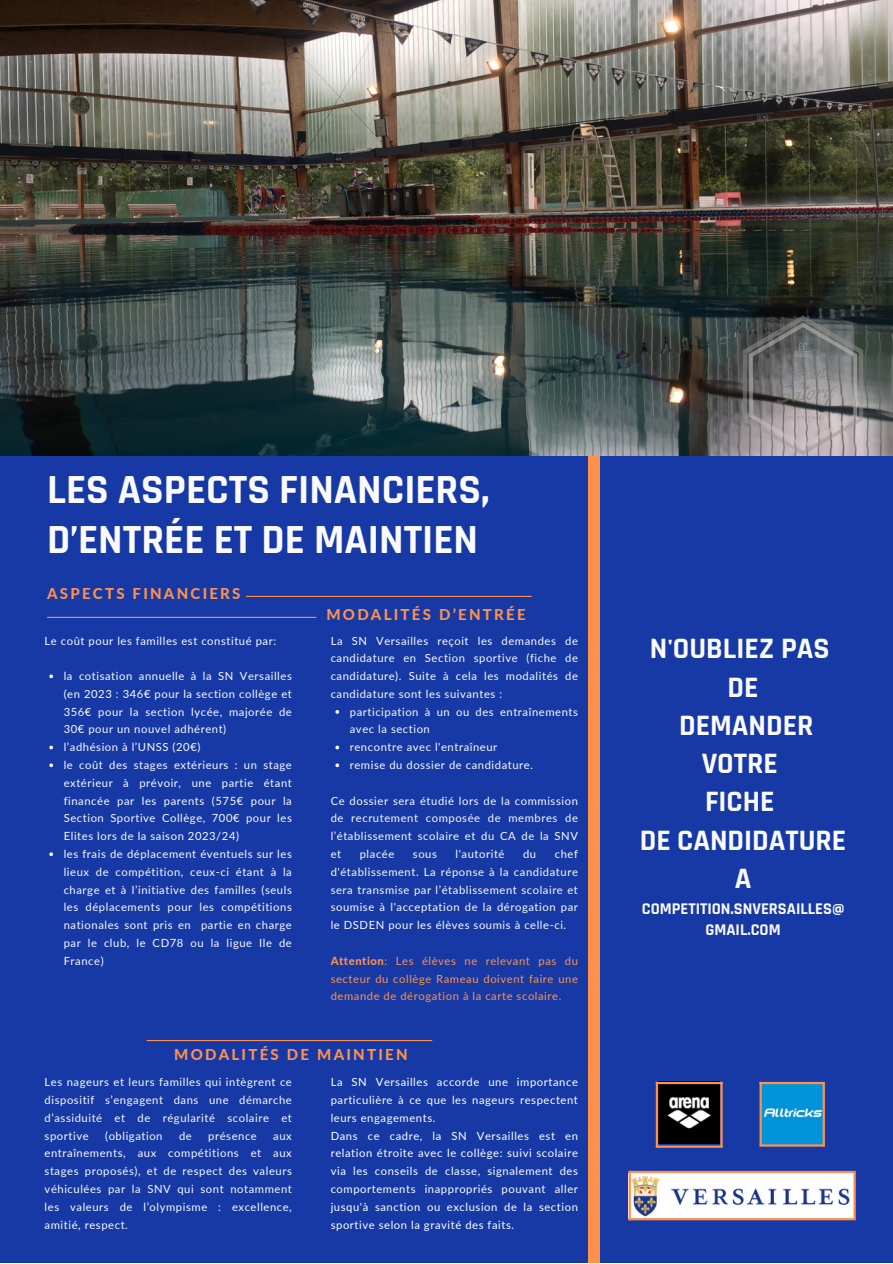
<style>
.page{position:relative;width:893px;height:1264px;background:#fff}
.page>*{position:absolute;margin:0;border:0;box-sizing:border-box;transform-origin:0 0}
.t1{font:700 42px/49.5px "Rajdhani";color:#fafafa}
.t2{font:700 30px/38.2px "Rajdhani";color:#fafafa;text-align:center}
.t3{font:700 16.5px/21.3px "Rajdhani";color:#fafafa;text-align:center}
.t4{font:800 15px "Lato";letter-spacing:.15em;color:#ff914d}
.t5{font:11.25px/17.9px "Lato";letter-spacing:.05em;color:#fafafa;text-align:justify}
.t6{font:11.25px/17.9px "Lato";letter-spacing:.05em;color:#fff;text-align:justify}
.t7{font:11.25px/17.9px "Lato";letter-spacing:.05em;color:#ff914d;text-align:justify}
.s1{font-weight:800}
</style>
<div class="page">
<div style="left:0;top:0;width:892px;height:1262px;background:#1639a6"></div>
<div style="left:588px;top:0;width:11px;height:1262px;background:#ff914d"></div>
<img style="left:0;top:0;width:892px;height:455px">
<svg style="left:49px;top:674px;width:4px;height:4px"></svg>
<svg style="left:49px;top:745px;width:4px;height:4px"></svg>
<svg style="left:49px;top:763px;width:4px;height:4px"></svg>
<svg style="left:49px;top:852px;width:4px;height:4px"></svg>
<svg style="left:335px;top:710px;width:4px;height:3px"></svg>
<svg style="left:335px;top:745px;width:4px;height:4px"></svg>
<svg style="left:335px;top:763px;width:4px;height:4px"></svg>
<img style="left:716px;top:299px;width:173px;height:157px">
<img style="left:658px;top:1084px;width:61px;height:59px">
<img style="left:630px;top:1173px;width:223px;height:44px">
<img style="left:761px;top:1084px;width:61px;height:60px">
<hr style="left:147px;top:1039px;width:285px;height:2px;background:#ff914d">
<hr style="left:47px;top:617px;width:269px;height:1px;background:#ff914d">
<hr style="left:246px;top:596px;width:285px;height:1px;background:#ff914d">
<hr style="left:655px;top:1081px;width:67px;height:3px;background:#ff914d">
<hr style="left:720px;top:1081px;width:2px;height:66px;background:#ff914d">
<hr style="left:655px;top:1081px;width:3px;height:66px;background:#ff914d">
<hr style="left:655px;top:1145px;width:67px;height:2px;background:#ff914d">
<hr style="left:759px;top:1081px;width:65px;height:3px;background:#ff914d">
<hr style="left:759px;top:1144px;width:65px;height:2px;background:#ff914d">
<hr style="left:822px;top:1081px;width:2px;height:65px;background:#ff914d">
<hr style="left:759px;top:1081px;width:2px;height:64px;background:#ff914d">
<hr style="left:628px;top:1170px;width:225px;height:3px;background:#ff914d">
<hr style="left:628px;top:1217px;width:225px;height:3px;background:#ff914d">
<hr style="left:853px;top:1170px;width:2px;height:50px;background:#ff914d">
<hr style="left:628px;top:1170px;width:2px;height:50px;background:#ff914d">
<p class="t1" style="left:47px;top:466px;width:444px">LES ASPECTS FINANCIERS,<br>D’ENTRÉE ET DE MAINTIEN</p>
<p class="t4" style="left:47px;top:584px;width:195px">ASPECTS FINANCIERS</p>
<p class="t5" style="left:45px;top:631px;width:233px">Le coût pour les familles est constitué par:</p>
<p class="t5" style="left:64px;top:666px;width:230px">la cotisation annuelle à la SN Versailles (en 2023 : 346€ pour la section collège et 356€ pour la section lycée, majorée de 30€ pour un nouvel adhérent)</p>
<p class="t5" style="left:64px;top:738px;width:138px">l’adhésion à l’UNSS (20€)</p>
<p class="t5" style="left:64px;top:755px;width:230px">le coût des stages extérieurs : un stage extérieur à prévoir, une partie étant financée par les parents (575€ pour la Section Sportive Collège, 700€ pour les Elites lors de la saison 2023/24)</p>
<p class="t5" style="left:64px;top:844px;width:230px">les frais de déplacement éventuels sur les lieux de compétition, ceux-ci étant à la charge et à l’initiative des familles (seuls les déplacements pour les compétitions nationales sont pris en partie en charge par le club, le CD78 ou la ligue Ile de France)</p>
<p class="t4" style="left:326px;top:605px;width:201px">MODALITÉS D’ENTRÉE</p>
<p class="t5" style="left:331px;top:631px;width:249px">La SN Versailles reçoit les demandes de candidature en Section sportive (fiche de candidature). Suite à cela les modalités de candidature sont les suivantes :</p>
<p class="t5" style="left:350px;top:702px;width:230px">participation à un ou des entraînements avec la section</p>
<p class="t5" style="left:350px;top:738px;width:149px">rencontre avec l'entraîneur</p>
<p class="t5" style="left:350px;top:755px;width:185px">remise du dossier de candidature.</p>
<p class="t5" style="left:331px;top:791px;width:249px">Ce dossier sera étudié lors de la commission de recrutement composée de membres de l’établissement scolaire et du CA de la SNV et</p>
<p class="t5" style="left:331px;top:844px;width:249px;text-indent:224px">chef d'établissement. La réponse à la candidature sera transmise par l’établissement scolaire et soumise à l'acceptation de la dérogation par le DSDEN pour les élèves soumis à celle-ci.</p>
<p class="t7" style="left:331px;top:951px;width:249px"><span class="s1">Attention</span>: Les élèves ne relevant pas du secteur du collège Rameau doivent faire une demande de dérogation à la carte scolaire.</p>
<p class="t5" style="left:360px;top:844px;width:36px">placée</p>
<p class="t5" style="left:413px;top:844px;width:26px">sous</p>
<p class="t5" style="left:455px;top:844px;width:50px">l'autorité</p>
<p class="t5" style="left:523px;top:844px;width:15px">du</p>
<p class="t4" style="left:174px;top:1045px;width:235px">MODALITÉS DE MAINTIEN</p>
<p class="t6" style="left:331px;top:1072px;width:249px">La SN Versailles accorde une importance particulière à ce que les nageurs respectent leurs engagements.</p>
<p class="t6" style="left:331px;top:1126px;width:249px">Dans ce cadre, la SN Versailles est en relation étroite avec le collège: suivi scolaire via les conseils de classe, signalement des comportements inappropriés pouvant aller jusqu'à sanction ou exclusion de la section sportive selon la gravité des faits.</p>
<p class="t5" style="left:45px;top:1072px;width:249px">Les nageurs et leurs familles qui intègrent ce dispositif s’engagent dans une démarche d’assiduité et de régularité scolaire et sportive</p>
<p class="t5" style="left:105px;top:1126px;width:59px">(obligation</p>
<p class="t5" style="left:179px;top:1126px;width:14px">de</p>
<p class="t5" style="left:208px;top:1126px;width:50px">présence</p>
<p class="t5" style="left:45px;top:1126px;width:249px;text-indent:229px">aux entraînements, aux compétitions et aux stages proposés), et de respect des valeurs véhiculées par la SNV qui sont notamment les valeurs de l’olympisme : excellence, amitié, respect.</p>
<p class="t2" style="left:649px;top:630px;width:181px">N'OUBLIEZ PAS</p>
<p class="t2" style="left:727px;top:668px;width:32px">DE</p>
<p class="t2" style="left:679px;top:707px;width:136px">DEMANDER<br>VOTRE</p>
<p class="t2" style="left:705px;top:783px;width:71px">FICHE</p>
<p class="t2" style="left:639px;top:821px;width:208px">DE CANDIDATURE</p>
<p class="t2" style="left:734px;top:859px;width:18px">A</p>
<p class="t3" style="left:641px;top:898px;width:204px">COMPETITION.SNVERSAILLES@<br>GMAIL.COM</p>
</div>
